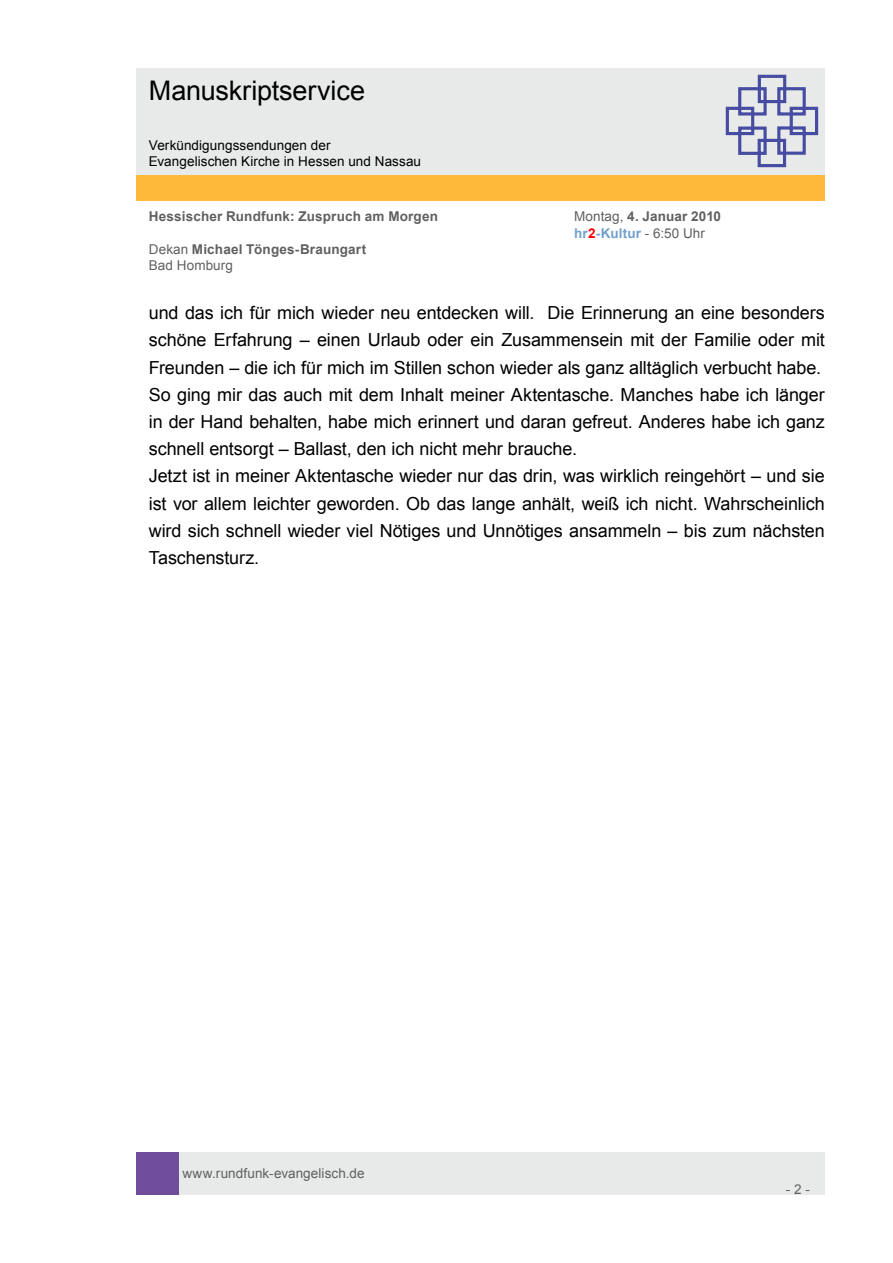
<style>
.page{position:relative;width:893px;height:1263px;background:#fff}
.page>*{position:absolute;margin:0;border:0;box-sizing:border-box;transform-origin:0 0}
.t1{font:27px "Arial";letter-spacing:-.005em;color:#000}
.t2{font:18px/27.2px "Arial";letter-spacing:-.005em;color:#000}
.t3{font:700 13.5px/16.2px "Arial";letter-spacing:.015em;color:#606060}
.t4{font:13.5px/16.2px "Arial";letter-spacing:.005em;color:#606060}
.t5{font:13.5px/16.2px "Arial";letter-spacing:.005em;color:#000}
.s1{font-weight:700}
.s2{font-weight:700;color:#71a0cc}
.s3{font-weight:700;color:#f00}
.s4{font-weight:400}
</style>
<div class="page">
<div style="left:179px;top:1152px;width:646px;height:43px;background:#e8e9e9"></div>
<div style="left:136px;top:1152px;width:43px;height:43px;background:#704c9c"></div>
<div style="left:136px;top:175px;width:689px;height:26px;background:#ffb93a"></div>
<div style="left:136px;top:68px;width:689px;height:106px;background:#e8e9e9"></div>
<svg style="left:725px;top:74px;width:94px;height:94px"></svg>
<h1 class="t1" style="left:149px;top:73px;width:218px">Manuskriptservice</h1>
<p class="t5" style="left:149px;top:137px;width:274px">Verkündigungssendungen der<br>Evangelischen Kirche in Hessen und Nassau</p>
<p class="t3" style="left:149px;top:209px;width:291px">Hessischer Rundfunk: Zuspruch am Morgen</p>
<p class="t4" style="left:574px;top:209px;width:148px">Montag, <span class="s1">4. Januar 2010 </span><span class="s2">hr</span><span class="s3">2</span><span class="s2">-Kultur</span> - 6:50 Uhr</p>
<p class="t3" style="left:149px;top:241px;width:219px"><span class="s4">Dekan</span> Michael Tönges-Braungart<br><span class="s4">Bad Homburg</span></p>
<p class="t2" style="left:149px;top:299px;width:678px">und das ich für mich wieder neu entdecken will. Die Erinnerung an eine besonders schöne Erfahrung – einen Urlaub oder ein Zusammensein mit der Familie oder mit Freunden – die ich für mich im Stillen schon wieder als ganz alltäglich verbucht habe.<br>So ging mir das auch mit dem Inhalt meiner Aktentasche. Manches habe ich länger in der Hand behalten, habe mich erinnert und daran gefreut. Anderes habe ich ganz schnell entsorgt – Ballast, den ich nicht mehr brauche.<br>Jetzt ist in meiner Aktentasche wieder nur das drin, was wirklich reingehört – und sie ist vor allem leichter geworden. Ob das lange anhält, weiß ich nicht. Wahrscheinlich wird sich schnell wieder viel Nötiges und Unnötiges ansammeln – bis zum nächsten Taschensturz.</p>
<p class="t4" style="left:182px;top:1165px;width:184px">www.rundfunk-evangelisch.de</p>
<p class="t4" style="left:786px;top:1181px;width:26px">- 2 -</p>
</div>
